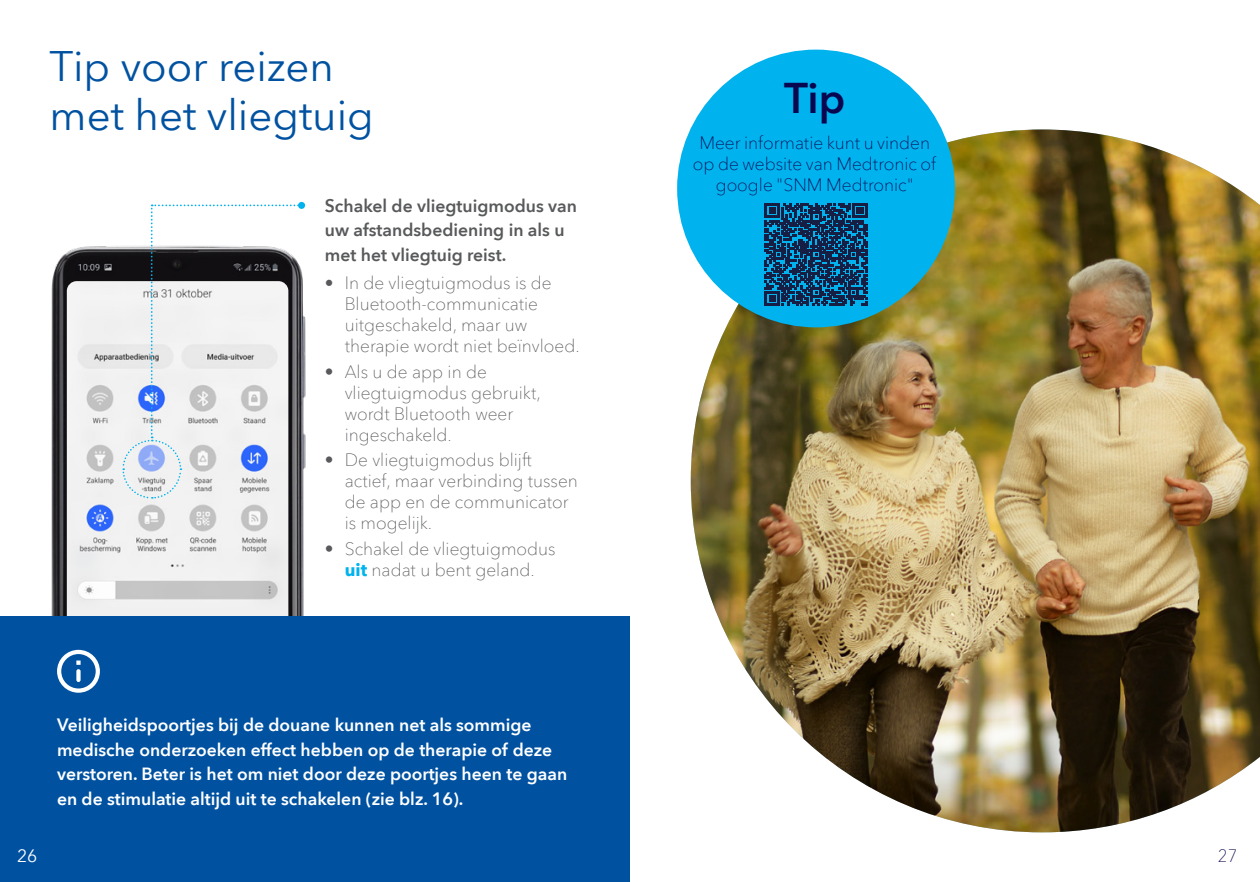
<style>
.page{position:relative;width:1260px;height:882px;background:#fff}
.page>*{position:absolute;margin:0;border:0;box-sizing:border-box;transform-origin:0 0}
.t1{font:42px/49px "Avenir Next World";color:#0052a1}
.t2{font:600 42px "Avenir Next World";color:#080750}
.t3{font:100 17.5px/21px "Avenir Next World";color:#58595b}
.t4{font:600 17.5px/24.5px "Avenir Next World";color:#fff}
.t5{font:600 17.5px/24.5px "Avenir Next World";color:#58595b}
.t6{font:100 17.5px/21px "Avenir Next World";color:#080750;text-align:center}
.t7{font:17.5px "Avenir Next World";color:#fff}
.s1{font-weight:400}
.s2{font-weight:700;color:#00b2ee}
</style>
<div class="page">
<img style="left:51px;top:246px;width:255px;height:370px">
<img style="left:67px;top:281px;width:221px;height:335px">
<img style="left:831px;top:129px;width:429px;height:703px">
<img style="left:691px;top:250px;width:215px;height:465px">
<img style="left:691px;top:422px;width:140px;height:340px">
<div style="left:0;top:616px;width:630px;height:266px;background:#0052a1"></div>
<svg style="left:122px;top:205px;width:181px;height:294px"></svg>
<div style="left:298px;top:202px;width:7px;height:7px;background:#00b2ee;border-radius:50%"></div>
<div style="left:677px;top:50px;width:278px;height:277px;background:#00b2ee;border-radius:50%"></div>
<svg style="left:57px;top:650px;width:43px;height:43px"></svg>
<svg style="left:765px;top:203px;width:102px;height:103px"></svg>
<h1 class="t1" style="left:50px;top:43px;width:326px">Tip voor reizen met het vliegtuig</h1>
<p class="t5" style="left:325px;top:193px;width:254px">Schakel de vliegtuigmodus van uw afstandsbediening in als u met het vliegtuig reist.</p>
<p class="t3" style="left:345px;top:272px;width:236px;text-indent:-20px"><span class="s1">•</span> In de vliegtuigmodus is de<br>Bluetooth-communicatie uitgeschakeld, maar uw therapie wordt niet beïnvloed.</p>
<p class="t3" style="left:345px;top:361px;width:197px;text-indent:-20px">• Als u de app in de vliegtuigmodus gebruikt, wordt Bluetooth weer ingeschakeld.</p>
<p class="t3" style="left:345px;top:450px;width:235px;text-indent:-20px">• De vliegtuigmodus blijft actief, maar verbinding tussen de app en de communicator is mogelijk.</p>
<p class="t3" style="left:325px;top:539px;width:232px;text-align:center">• Schakel de vliegtuigmodus <span class="s2">uit</span> nadat u bent geland.</p>
<p class="t4" style="left:57px;top:713px;width:512px">Veiligheidspoortjes bij de douane kunnen net als sommige medische onderzoeken effect hebben op de therapie of deze verstoren. Beter is het om niet door deze poortjes heen te gaan en de stimulatie altijd uit te schakelen (zie blz. 16).</p>
<h1 class="t2" style="left:784px;top:74px;width:63px">Tip</h1>
<p class="t6" style="left:693px;top:133px;width:245px">Meer informatie kunt u vinden op de website van Medtronic of google "SNM Medtronic"</p>
<p class="t7" style="left:17px;top:842px;width:22px">26</p>
<p class="t6" style="left:1218px;top:845px;width:21px">27</p>
</div>
